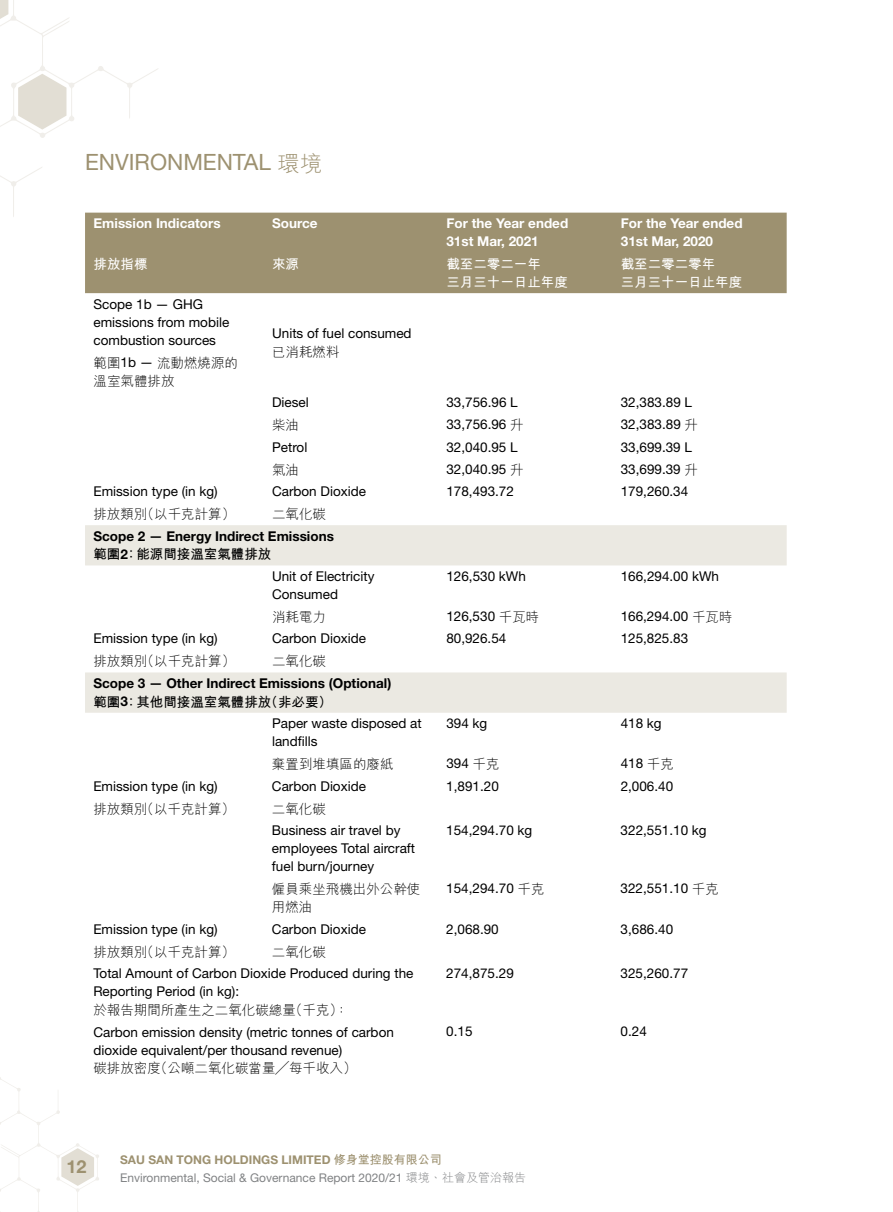
<style>
.page{position:relative;width:893px;height:1212px;background:#fff}
.page>*{position:absolute;margin:0;border:0;box-sizing:border-box;transform-origin:0 0}
.t1{font:22.5px "Helvetica Neue LT Std";color:#9d9170}
.t2{font:700 18px "Helvetica Neue LT Std";color:#9d9170}
.t3{font:13.5px/18px "Helvetica Neue LT Std";color:#000}
.t4{font:300 13.5px/18px "M Hei HK";color:#000}
.t5{font:700 13.5px/18px "Helvetica Neue LT Std";color:#fff}
.t6{font:700 13.5px "Helvetica Neue LT Std";color:#000}
.t7{font:700 13.5px/18px "M Hei HK";color:#fff}
.t8{font:700 13.5px "M Hei HK";color:#000}
.t9{font:12px/18px "Helvetica Neue LT Std";color:#808284}
.s1{font-family:"M Hei HK";font-weight:300}
.s2{font-family:"Helvetica Neue LT Std";font-weight:400}
.s3{font-family:"Helvetica"}
.s4{font-family:"Helvetica Neue LT Std"}
.s5{font-weight:700;color:#9d9170}
.s6{font-family:"M Hei HK";font-weight:700;color:#9d9170}
</style>
<div class="page">
<svg style="left:0;top:1077px;width:99px;height:135px"></svg>
<svg style="left:0;top:0;width:159px;height:217px"></svg>
<div style="left:85px;top:213px;width:702px;height:80px;background:#9d9170"></div>
<svg style="left:85px;top:525px;width:702px;height:188px"></svg>
<h1 class="t1" style="left:85px;top:149px;width:239px">ENVIRONMENTAL <span class="s1">環境</span></h1>
<p class="t5" style="left:94px;top:214px;width:129px">Emission Indicators</p>
<p class="t5" style="left:272px;top:214px;width:47px">Source</p>
<p class="t5" style="left:446px;top:214px;width:123px">For the Year ended<br>31st Mar, 2021</p>
<p class="t5" style="left:621px;top:214px;width:123px">For the Year ended<br>31st Mar, 2020</p>
<p class="t7" style="left:94px;top:254px;width:56px">排放指標</p>
<p class="t7" style="left:272px;top:254px;width:28px">來源</p>
<p class="t7" style="left:446px;top:254px;width:123px">截至二零二一年<br>三月三十一日止年度</p>
<p class="t7" style="left:621px;top:254px;width:123px">截至二零二零年<br>三月三十一日止年度</p>
<p class="t3" style="left:94px;top:295px;width:137px">Scope 1b — GHG emissions from mobile combustion sources</p>
<p class="t3" style="left:272px;top:324px;width:141px">Units of fuel consumed</p>
<p class="t4" style="left:272px;top:342px;width:69px">已消耗燃料</p>
<p class="t4" style="left:94px;top:353px;width:146px">範圍<span class="s2">1b —</span> 流動燃燒源的溫室氣體排放</p>
<p class="t3" style="left:272px;top:393px;width:38px">Diesel</p>
<p class="t3" style="left:446px;top:393px;width:73px">33,756.96 L</p>
<p class="t3" style="left:621px;top:393px;width:73px">32,383.89 L</p>
<p class="t4" style="left:272px;top:416px;width:28px">柴油</p>
<p class="t3" style="left:446px;top:415px;width:79px">33,756.96 <span class="s1">升</span></p>
<p class="t3" style="left:621px;top:415px;width:79px">32,383.89 <span class="s1">升</span></p>
<p class="t3" style="left:272px;top:438px;width:37px">Petrol</p>
<p class="t3" style="left:446px;top:438px;width:73px">32,040.95 L</p>
<p class="t3" style="left:621px;top:438px;width:73px">33,699.39 L</p>
<p class="t4" style="left:272px;top:460px;width:28px">氣油</p>
<p class="t3" style="left:446px;top:460px;width:79px">32,040.95 <span class="s1">升</span></p>
<p class="t3" style="left:621px;top:460px;width:79px">33,699.39 <span class="s1">升</span></p>
<p class="t3" style="left:93px;top:482px;width:126px">Emission type (in kg)</p>
<p class="t3" style="left:272px;top:482px;width:96px">Carbon Dioxide</p>
<p class="t3" style="left:446px;top:482px;width:69px">178,493.72</p>
<p class="t3" style="left:621px;top:482px;width:69px">179,260.34</p>
<p class="t4" style="left:93px;top:505px;width:143px">排放類別（以千克計算）</p>
<p class="t4" style="left:272px;top:505px;width:55px">二氧化碳</p>
<p class="t6" style="left:93px;top:527px;width:242px">Scope 2 <span class="s3">—</span> Energy Indirect Emissions</p>
<p class="t8" style="left:93px;top:545px;width:179px">範圍<span class="s4">2</span>：能源間接溫室氣體排放</p>
<p class="t3" style="left:272px;top:567px;width:104px">Unit of Electricity<br>Consumed</p>
<p class="t3" style="left:446px;top:567px;width:81px">126,530 kWh</p>
<p class="t3" style="left:621px;top:567px;width:100px">166,294.00 kWh</p>
<p class="t4" style="left:272px;top:607px;width:55px">消耗電力</p>
<p class="t3" style="left:446px;top:607px;width:95px">126,530 <span class="s1">千瓦時</span></p>
<p class="t3" style="left:621px;top:607px;width:113px">166,294.00 <span class="s1">千瓦時</span></p>
<p class="t3" style="left:93px;top:629px;width:126px">Emission type (in kg)</p>
<p class="t3" style="left:272px;top:629px;width:96px">Carbon Dioxide</p>
<p class="t3" style="left:446px;top:629px;width:62px">80,926.54</p>
<p class="t3" style="left:621px;top:629px;width:69px">125,825.83</p>
<p class="t4" style="left:93px;top:652px;width:143px">排放類別（以千克計算）</p>
<p class="t4" style="left:272px;top:652px;width:55px">二氧化碳</p>
<p class="t6" style="left:93px;top:675px;width:299px">Scope 3 <span class="s3">—</span> Other Indirect Emissions (Optional)</p>
<p class="t8" style="left:93px;top:692px;width:240px">範圍<span class="s4">3</span>：其他間接溫室氣體排放（非必要）</p>
<p class="t3" style="left:272px;top:714px;width:151px">Paper waste disposed at landfills</p>
<p class="t3" style="left:446px;top:714px;width:43px">394 kg</p>
<p class="t3" style="left:621px;top:714px;width:43px">418 kg</p>
<p class="t4" style="left:272px;top:755px;width:123px">棄置到堆填區的廢紙</p>
<p class="t3" style="left:446px;top:754px;width:55px">394 <span class="s1">千克</span></p>
<p class="t3" style="left:621px;top:754px;width:55px">418 <span class="s1">千克</span></p>
<p class="t3" style="left:93px;top:777px;width:126px">Emission type (in kg)</p>
<p class="t3" style="left:272px;top:777px;width:96px">Carbon Dioxide</p>
<p class="t3" style="left:446px;top:777px;width:54px">1,891.20</p>
<p class="t3" style="left:621px;top:777px;width:54px">2,006.40</p>
<p class="t4" style="left:93px;top:799px;width:143px">排放類別（以千克計算）</p>
<p class="t4" style="left:272px;top:799px;width:55px">二氧化碳</p>
<p class="t3" style="left:272px;top:821px;width:145px">Business air travel by employees Total aircraft fuel burn/journey</p>
<p class="t3" style="left:446px;top:821px;width:88px">154,294.70 kg</p>
<p class="t3" style="left:621px;top:821px;width:88px">322,551.10 kg</p>
<p class="t4" style="left:272px;top:880px;width:150px">僱員乘坐飛機出外公幹使用燃油</p>
<p class="t3" style="left:446px;top:879px;width:100px">154,294.70 <span class="s1">千克</span></p>
<p class="t3" style="left:621px;top:879px;width:100px">322,551.10 <span class="s1">千克</span></p>
<p class="t3" style="left:93px;top:920px;width:126px">Emission type (in kg)</p>
<p class="t3" style="left:272px;top:920px;width:96px">Carbon Dioxide</p>
<p class="t3" style="left:446px;top:920px;width:54px">2,068.90</p>
<p class="t3" style="left:621px;top:920px;width:54px">3,686.40</p>
<p class="t4" style="left:93px;top:942px;width:143px">排放類別（以千克計算）</p>
<p class="t4" style="left:272px;top:942px;width:55px">二氧化碳</p>
<p class="t3" style="left:93px;top:964px;width:322px">Total Amount of Carbon Dioxide Produced during the<br>Reporting Period (in kg):</p>
<p class="t4" style="left:93px;top:1000px;width:256px">於報告期間所產生之二氧化碳總量（千克）：</p>
<p class="t3" style="left:446px;top:964px;width:69px">274,875.29</p>
<p class="t3" style="left:621px;top:964px;width:69px">325,260.77</p>
<p class="t3" style="left:93px;top:1022px;width:302px">Carbon emission density (metric tonnes of carbon dioxide equivalent/per thousand revenue)</p>
<p class="t4" style="left:93px;top:1059px;width:265px">碳排放密度（公噸二氧化碳當量╱每千收入）</p>
<p class="t3" style="left:446px;top:1022px;width:28px">0.15</p>
<p class="t3" style="left:621px;top:1022px;width:28px">0.24</p>
<h2 class="t2" style="left:67px;top:1156px;width:22px">12</h2>
<p class="t9" style="left:120px;top:1150px;width:407px"><span class="s5">SAU SAN TONG HOLDINGS LIMITED</span> <span class="s6">修身堂控股有限公司<br></span>Environmental, Social &amp; Governance Report 2020/21 <span class="s1">環境、社會及管治報告</span></p>
</div>
